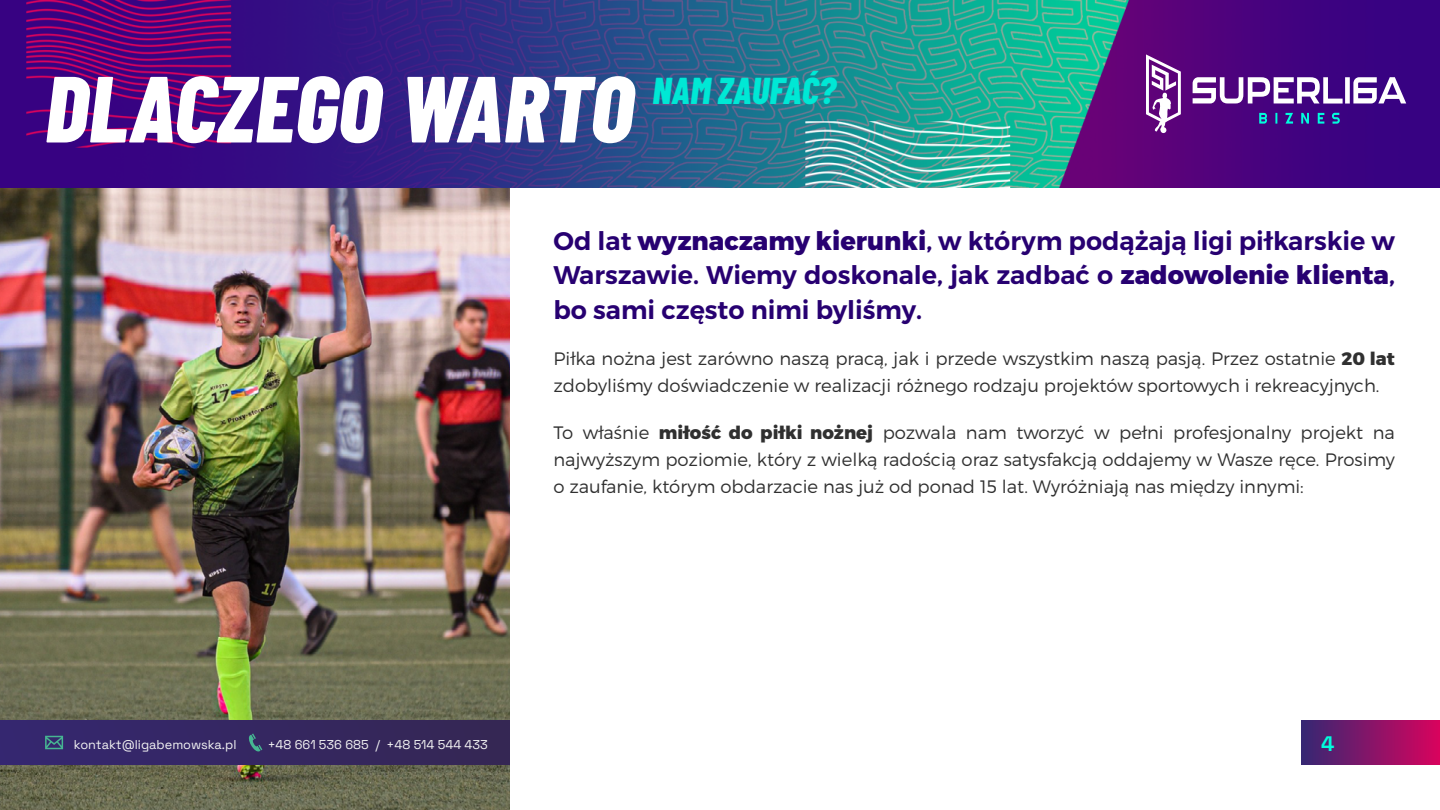
<style>
.page{position:relative;width:1440px;height:810px;background:#fff}
.page>*{position:absolute;margin:0;border:0;box-sizing:border-box;transform-origin:0 0}
.t1{font:italic 800 93.75px "Barlow Condensed";color:#fff}
.t2{font:italic 800 37.5px "Barlow Condensed";color:#00e8d5}
.t3{font:600 25.5px/34.5px "Montserrat";color:#270071;text-align:justify}
.t4{font:300 21px "Space Grotesk";color:#01fcdc}
.t5{font:300 18px/27px "Montserrat";color:#303030}
.t6{font:300 12.75px "Space Grotesk";color:#f4f4f4}
.s1{font-weight:800}
</style>
<div class="page">
<img style="left:0;top:188px;width:510px;height:622px">
<img style="left:0;top:0;width:1440px;height:188px">
<div style="left:1301px;top:720px;width:139px;height:45px;background:linear-gradient(to right,#342773,#d9025d)"></div>
<svg style="left:1259px;top:113px;width:81px;height:11px"></svg>
<svg style="left:1193px;top:77px;width:213px;height:27px"></svg>
<svg style="left:1146px;top:54px;width:35px;height:79px"></svg>
<div style="left:0;top:720px;width:510px;height:45px;background:linear-gradient(to right,#352770,#352753)"></div>
<svg style="left:45px;top:736px;width:18px;height:13px"></svg>
<svg style="left:245px;top:734px;width:17px;height:20px"></svg>
<h1 class="t1" style="left:45px;top:51px;width:590px">DLACZEGO WARTO</h1>
<h2 class="t2" style="left:653px;top:67px;width:185px">NAM ZAUFAĆ?</h2>
<h3 class="t3" style="left:554px;top:224px;width:843px">Od lat <span class="s1">wyznaczamy kierunki</span>, w którym podążają ligi piłkarskie w Warszawie. Wiemy doskonale, jak zadbać o <span class="s1">zadowolenie klienta</span>, bo sami często nimi byliśmy.</h3>
<p class="t5" style="left:554px;top:345px;width:843px">Piłka nożna jest zarówno naszą pracą, jak i przede wszystkim naszą pasją. Przez ostatnie <span class="s1">20 lat </span>zdobyliśmy doświadczenie w realizacji różnego rodzaju projektów sportowych i rekreacyjnych.</p>
<p class="t5" style="left:554px;top:418px;width:843px;text-align:justify">To właśnie <span class="s1">miłość do piłki nożnej</span> pozwala nam tworzyć w pełni profesjonalny projekt na najwyższym poziomie, który z wielką radością oraz satysfakcją oddajemy w Wasze ręce. Prosimy o zaufanie, którym obdarzacie nas już od ponad 15 lat. Wyróżniają nas między innymi:</p>
<p class="t6" style="left:74px;top:735px;width:164px">kontakt@ligabemowska.pl</p>
<p class="t6" style="left:268px;top:735px;width:222px">+48 661 536 685 / +48 514 544 433</p>
<p class="t4" style="left:1321px;top:728px;width:15px">4</p>
</div>
